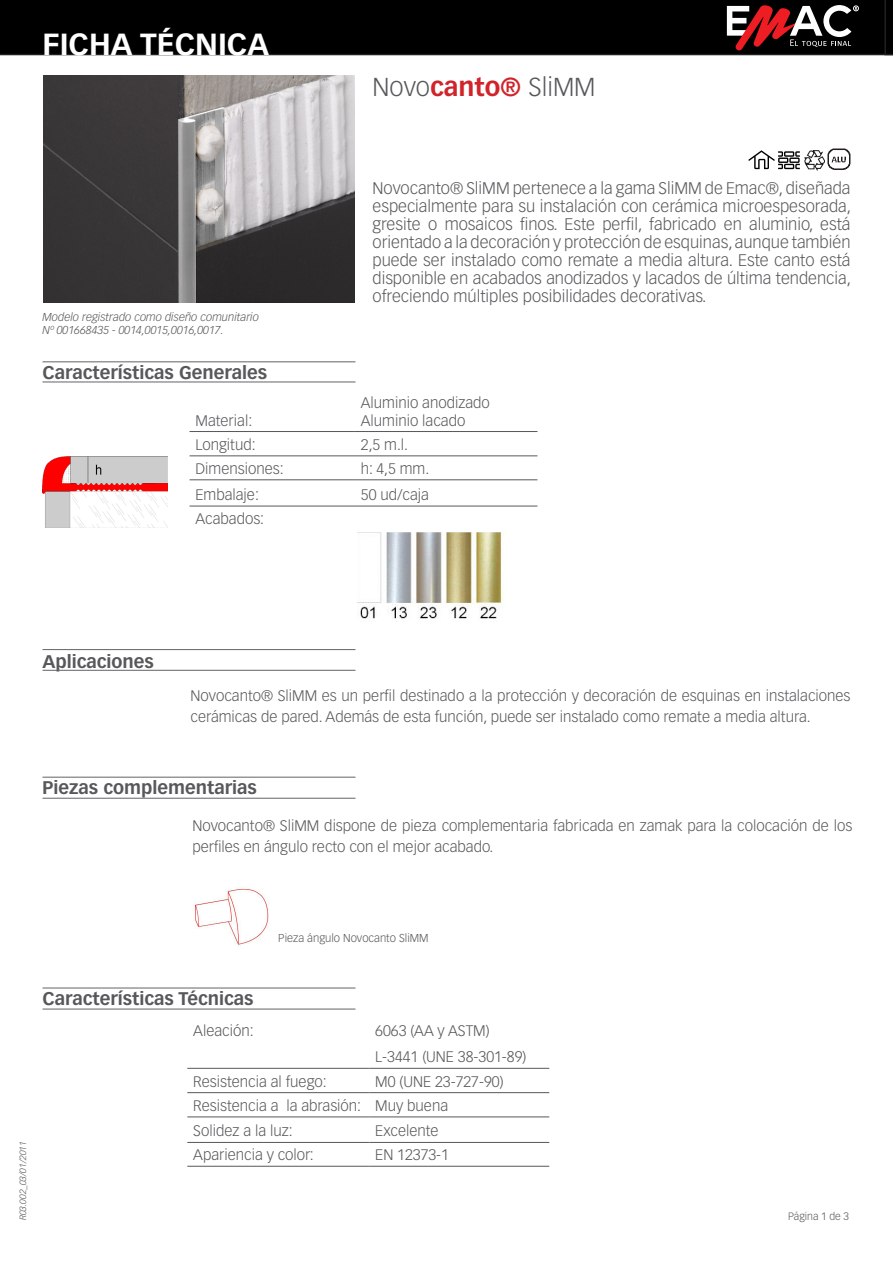
<style>
.page{position:relative;width:893px;height:1263px;background:#fff}
.page>*{position:absolute;margin:0;border:0;box-sizing:border-box;transform-origin:0 0}
.t1{font:700 30px "Vectora LT Std";color:#fff}
.t2{font:300 25.5px "Vectora LT Std";color:#57585a}
.t3{font:700 18px "Vectora LT Std";color:#57585a}
.t4{font:300 16.5px/18px "Vectora LT Std";color:#57585a;text-align:justify}
.Párrafo_14{font:300 15px/21px "Vectora LT Std";color:#57585a}
.t5{font:italic 300 11.25px "Vectora LT Std";color:#57585a}
.t6{font:300 11.25px "Vectora LT Std";color:#57585a}
.t7{font:300 10.5px "Vectora LT Std";color:#57585a}
.t8{font:italic 300 9px "Vectora LT Std";color:#57585a}
.s1{font-weight:700;color:#d1232a}
</style>
<div class="page">
<div style="left:0;top:0;width:884px;height:55px;background:#000"></div>
<svg style="left:884px;top:0;width:9px;height:55px"></svg>
<svg style="left:727px;top:5px;width:132px;height:45px"></svg>
<svg style="left:748px;top:150px;width:52px;height:19px"></svg>
<img style="left:805px;top:150px;width:19px;height:20px">
<img style="left:827px;top:148px;width:23px;height:21px">
<hr style="left:43px;top:361px;width:312px;height:1px;background:#636366">
<hr style="left:43px;top:382px;width:312px;height:1px;background:#636366">
<hr style="left:190px;top:431px;width:165px;height:1px;background:#57585a">
<hr style="left:190px;top:506px;width:165px;height:1px;background:#57585a">
<hr style="left:355px;top:431px;width:182px;height:1px;background:#57585a">
<hr style="left:355px;top:456px;width:182px;height:1px;background:#57585a">
<hr style="left:355px;top:480px;width:182px;height:1px;background:#57585a">
<hr style="left:190px;top:456px;width:165px;height:1px;background:#57585a">
<hr style="left:190px;top:480px;width:165px;height:1px;background:#57585a">
<hr style="left:355px;top:506px;width:182px;height:1px;background:#57585a">
<hr style="left:43px;top:649px;width:312px;height:1px;background:#636366">
<hr style="left:43px;top:670px;width:312px;height:1px;background:#636366">
<hr style="left:187px;top:1068px;width:182px;height:1px;background:#57585a">
<hr style="left:187px;top:1092px;width:182px;height:1px;background:#57585a">
<hr style="left:187px;top:1117px;width:182px;height:1px;background:#57585a">
<hr style="left:187px;top:1142px;width:182px;height:1px;background:#57585a">
<hr style="left:187px;top:1166px;width:182px;height:1px;background:#57585a">
<hr style="left:369px;top:1068px;width:180px;height:1px;background:#57585a">
<hr style="left:369px;top:1092px;width:180px;height:1px;background:#57585a">
<hr style="left:369px;top:1117px;width:180px;height:1px;background:#57585a">
<hr style="left:369px;top:1142px;width:180px;height:1px;background:#57585a">
<hr style="left:369px;top:1166px;width:180px;height:1px;background:#57585a">
<hr style="left:43px;top:777px;width:312px;height:1px;background:#636366">
<hr style="left:43px;top:988px;width:312px;height:1px;background:#636366">
<hr style="left:43px;top:798px;width:312px;height:1px;background:#636366">
<hr style="left:43px;top:1009px;width:312px;height:1px;background:#636366">
<img style="left:357px;top:533px;width:146px;height:86px">
<img style="left:194px;top:888px;width:75px;height:58px">
<img style="left:44px;top:76px;width:310px;height:227px">
<img style="left:43px;top:456px;width:124px;height:72px">
<h1 class="t1" style="left:43px;top:26px;width:228px">FICHA TÉCNICA</h1>
<p class="t5" style="left:43px;top:310px;width:218px">Modelo registrado como diseño comunitario</p>
<p class="t5" style="left:43px;top:323px;width:183px">Nº 001668435 - 0014,0015,0016,0017.</p>
<p class="t3" style="left:43px;top:362px;width:226px">Características Generales</p>
<p class="Párrafo_14" style="left:196px;top:410px;width:58px">Material:</p>
<p class="t2" style="left:372px;top:72px;width:224px">Novo<span class="s1">canto®</span> SliMM</p>
<p class="t4" style="left:372px;top:179px;width:480px">Novocanto® SliMM pertenece a la gama SliMM de Emac®, diseñada especialmente para su instalación con cerámica microespesorada, gresite o mosaicos finos. Este perfil, fabricado en aluminio, está orientado a la decoración y protección de esquinas, aunque también puede ser instalado como remate a media altura. Este canto está disponible en acabados anodizados y lacados de última tendencia, ofreciendo múltiples posibilidades decorativas.</p>
<p class="Párrafo_14" style="left:361px;top:392px;width:130px">Aluminio anodizado</p>
<p class="Párrafo_14" style="left:361px;top:410px;width:106px">Aluminio lacado</p>
<p class="Párrafo_14" style="left:196px;top:434px;width:62px">Longitud:</p>
<p class="Párrafo_14" style="left:361px;top:434px;width:49px">2,5 m.l.</p>
<p class="Párrafo_14" style="left:196px;top:458px;width:90px">Dimensiones:</p>
<p class="Párrafo_14" style="left:361px;top:458px;width:70px">h: 4,5 mm.</p>
<p class="Párrafo_14" style="left:196px;top:484px;width:65px">Embalaje:</p>
<p class="Párrafo_14" style="left:361px;top:484px;width:70px">50 ud/caja</p>
<p class="Párrafo_14" style="left:196px;top:508px;width:70px">Acabados:</p>
<p class="t3" style="left:43px;top:650px;width:113px">Aplicaciones</p>
<p class="Párrafo_14" style="left:190px;top:685px;width:661px">Novocanto® SliMM es un perfil destinado a la protección y decoración de esquinas en instalaciones cerámicas de pared. Además de esta función, puede ser instalado como remate a media altura.</p>
<p class="t3" style="left:43px;top:777px;width:216px">Piezas complementarias</p>
<p class="Párrafo_14" style="left:192px;top:816px;width:661px">Novocanto® SliMM dispone de pieza complementaria fabricada en zamak para la colocación de los perfiles en ángulo recto con el mejor acabado.</p>
<p class="t6" style="left:278px;top:932px;width:152px">Pieza ángulo Novocanto SliMM</p>
<p class="t8" style="left:18px;top:1220px;width:81px;rotate:-90deg">R03.002_03/01/2011</p>
<p class="t3" style="left:43px;top:988px;width:212px">Características Técnicas</p>
<p class="Párrafo_14" style="left:193px;top:1020px;width:62px">Aleación:</p>
<p class="Párrafo_14" style="left:375px;top:1020px;width:116px">6063 (AA y ASTM)</p>
<p class="Párrafo_14" style="left:375px;top:1047px;width:153px">L-3441 (UNE 38-301-89)</p>
<p class="Párrafo_14" style="left:193px;top:1071px;width:135px">Resistencia al fuego:</p>
<p class="Párrafo_14" style="left:375px;top:1071px;width:130px">M0 (UNE 23-727-90)</p>
<p class="Párrafo_14" style="left:193px;top:1095px;width:169px">Resistencia a la abrasión:</p>
<p class="Párrafo_14" style="left:375px;top:1095px;width:74px">Muy buena</p>
<p class="Párrafo_14" style="left:193px;top:1121px;width:101px">Solidez a la luz:</p>
<p class="Párrafo_14" style="left:375px;top:1121px;width:65px">Excelente</p>
<p class="Párrafo_14" style="left:193px;top:1144px;width:122px">Apariencia y color:</p>
<p class="Párrafo_14" style="left:375px;top:1144px;width:75px">EN 12373-1</p>
<p class="t7" style="left:788px;top:1210px;width:62px">Página 1 de 3</p>
</div>
